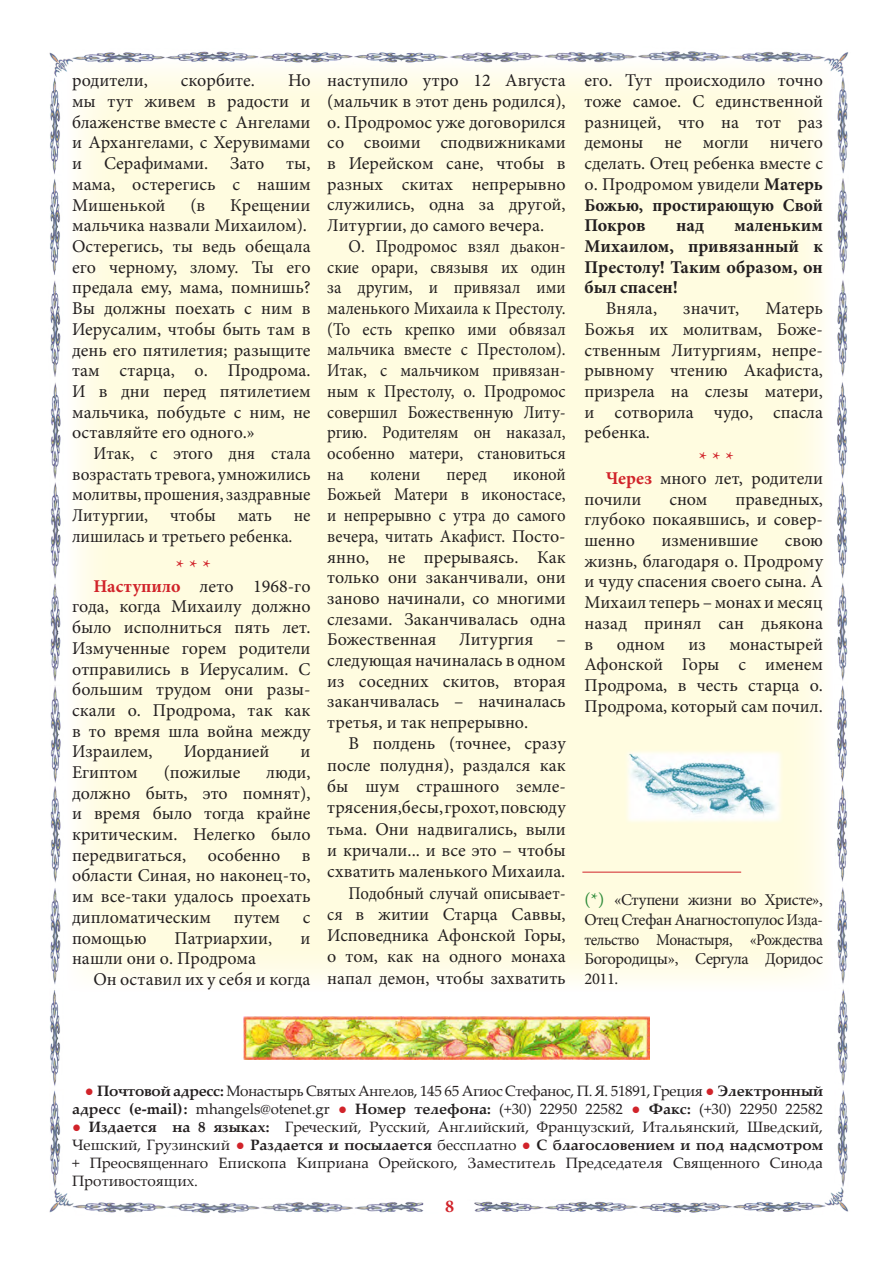
<style>
.page{position:relative;width:893px;height:1263px;background:#fff}
.page>*{position:absolute;margin:0;border:0;box-sizing:border-box;transform-origin:0 0}
.t1{font:21px "Minion Pro";color:#d1232a}
.t2{font:18px/20.7px "Minion Pro";color:#231f20;text-align:justify}
.t3{font:18px/20.7px "Minion Pro";color:#231f20;text-align:justify;scale:.93 1}
.t4{font:18px/20.7px "Minion Pro";color:#231f20;text-align:justify;scale:.96 1}
.t5{font:700 18px/20.7px "Minion Pro";color:#231f20;text-align:justify}
.t6{font:700 18px "Minion Pro";color:#d1232a}
.t7{font:16.5px/19.8px "Minion Pro";letter-spacing:-.025em;color:#231f20;text-align:justify}
.t8{font:15px/18px "Palatino Linotype";color:#231f20;text-align:justify}
.t9{font:15px/18px "Palatino Linotype";letter-spacing:-.02em;color:#231f20;text-align:right}
.s1{font-weight:700;color:#d1232a}
.s2{font-weight:700}
.s3{font-size:18px;color:#2c8a38}
.s4{color:#d1232a}
</style>
<div class="page">
<img style="left:49px;top:51px;width:800px;height:1163px">
<img style="left:243px;top:1016px;width:407px;height:43px">
<hr style="left:582px;top:872px;width:159px;height:1px;background:#d1232a">
<img style="left:624px;top:749px;width:159px;height:75px">
<p class="t2" style="left:72px;top:70px;width:77px">родители,</p>
<p class="t2" style="left:181px;top:70px;width:76px">скорбите.</p>
<p class="t2" style="left:72px;top:70px;width:240px;text-indent:216px">Но мы тут живем в радости и блаженстве вместе с Ангелами и Архангелами, с Херувимами и Серафимами. Зато ты, мама, остерегись с нашим Мишенькой</p>
<p class="t2" style="left:190px;top:195px;width:16px">(в</p>
<p class="t2" style="left:72px;top:195px;width:240px;text-align:left;text-indent:158px">Крещении мальчика назвали Михаилом).<br>Остерегись, ты ведь обещала его черному, злому. Ты его предала ему, мама, помнишь?<br>Вы должны поехать с ним в<br>Иерусалим, чтобы быть там в день его пятилетия; разыщите там старца, о. Продрома.<br>И в дни перед пятилетием мальчика, побудьте с ним, не оставляйте его одного.»</p>
<p class="t4" style="left:72px;top:443px;width:250px;text-indent:21px">Итак, с этого дня стала возрастать тревога, умножились молитвы, прошения, заздравные Литургии, чтобы мать не лишилась и третьего ребенка.</p>
<p class="t1" style="left:176px;top:553px;width:36px">* * *</p>
<p class="t2" style="left:72px;top:576px;width:240px;text-indent:21px"><span class="s1">Наступило</span> лето 1968-го года, когда Михаилу должно было исполниться пять лет.<br>Измученные горем родители отправились в Иерусалим. С большим трудом они разы&shy;скали о. Продрома, так как в то время шла война между Израилем,</p>
<p class="t2" style="left:184px;top:741px;width:87px">Иорданией</p>
<p class="t2" style="left:301px;top:741px;width:11px">и</p>
<p class="t2" style="left:72px;top:762px;width:67px">Египтом</p>
<p class="t2" style="left:164px;top:762px;width:78px">(пожилые</p>
<p class="t2" style="left:72px;top:762px;width:240px;text-indent:194px">люди, должно быть, это помнят), и время было тогда крайне критическим. Нелегко было передвигаться, особенно в области Синая, но наконец-то, им все-таки удалось проехать дипломатическим</p>
<p class="t2" style="left:234px;top:907px;width:48px">путем</p>
<p class="t2" style="left:303px;top:907px;width:9px">с</p>
<p class="t2" style="left:72px;top:927px;width:76px">помощью</p>
<p class="t2" style="left:175px;top:927px;width:99px">Патриархии,</p>
<p class="t2" style="left:301px;top:927px;width:11px">и</p>
<p class="t2" style="left:93px;top:948px;width:219px;text-indent:-21px">нашли они о. Продрома<br>Он оставил их у себя и когда</p>
<p class="t2" style="left:327px;top:70px;width:240px">наступило утро 12 Августа (мальчик в этот день родился), о. Продромос уже договорился со своими сподвижниками в Иерейском сане, чтобы в разных скитах непрерывно служились, одна за другой, Литургии, до самого вечера.</p>
<p class="t3" style="left:327px;top:236px;width:258px;text-indent:21px">О. Продромос взял дьакон&shy;ские орари, связывя их один за другим, и привязал ими маленького Михаила к Престолу. (То есть крепко ими обвязал мальчика вместе с Престолом).<br>Итак, с мальчиком привязан&shy;ным к Престолу, о. Продромос совершил Божественную Литу&shy;ргию. Родителям он наказал, особенно матери, становиться на</p>
<p class="t3" style="left:327px;top:464px;width:258px;text-indent:186px">иконой Божьей Матери в иконостасе, и непрерывно с утра до самого вечера, читать Акафист. Посто&shy;янно, не прерываясь. Как только они заканчивали, они заново начинали, со многими слезами. Заканчивалась одна Божественная</p>
<p class="t3" style="left:370px;top:464px;width:56px">колени</p>
<p class="t3" style="left:447px;top:464px;width:45px">перед</p>
<p class="t2" style="left:459px;top:629px;width:76px">Литургия</p>
<p class="t2" style="left:327px;top:629px;width:240px;text-indent:229px">– следующая начиналась в одном из соседних скитов, вторая заканчивалась – начиналась третья, и так непрерывно.</p>
<p class="t2" style="left:327px;top:733px;width:240px;line-height:21.3px;text-align:right">В полдень (точнее, сразу после полудня), раздался как бы шум страшного земле&shy;трясения,бесы, грохот, повсюду тьма. Они надвигались, выли и кричали... и все это – чтобы схватить маленького Михаила.<br>Подобный случай описывает-<br>ся в житии Старца Саввы,<br>Исповедника Афонской Горы, о том, как на одного монаха напал демон, чтобы захватить</p>
<p class="t2" style="left:584px;top:70px;width:240px">его. Тут происходило точно тоже самое. С единственной разницей, что на тот раз демоны не могли ничего сделать. Отец ребенка вместе с о. Продромом увидели <span class="s2">Матерь Божью, простирающую Свой Покров</span></p>
<p class="t5" style="left:584px;top:215px;width:240px;text-indent:150px">маленьким Михаилом, привязанный к Престолу! Таким образом, он был спасен!</p>
<p class="t2" style="left:606px;top:298px;width:53px">Вняла,</p>
<p class="t2" style="left:683px;top:298px;width:58px">значит,</p>
<p class="t5" style="left:676px;top:215px;width:30px">над</p>
<p class="t2" style="left:584px;top:298px;width:240px;text-indent:181px">Матерь Божья их молитвам, Боже&shy;ственным Литургиям, непре&shy;рывному чтению Акафиста, призрела на слезы матери, и сотворила чудо, спасла ребенка.</p>
<p class="t1" style="left:699px;top:445px;width:36px">* * *</p>
<p class="t2" style="left:584px;top:468px;width:240px;text-indent:21px"><span class="s1">Через</span> много лет, родители почили</p>
<p class="t2" style="left:584px;top:489px;width:240px;text-indent:151px">праведных, глубоко покаявшись, и совер&shy;шенно</p>
<p class="t2" style="left:669px;top:489px;width:40px">сном</p>
<p class="t2" style="left:584px;top:530px;width:240px;text-indent:200px">свою жизнь, благодаря о. Продрому и чуду спасения своего сына. А Михаил теперь – монах и месяц назад принял сан дьякона в</p>
<p class="t2" style="left:662px;top:530px;width:98px">изменившие</p>
<p class="t2" style="left:584px;top:634px;width:240px;text-indent:145px">монастырей Афонской Горы с именем Продрома, в честь старца о.<br>Продрома, который сам почил.</p>
<p class="t2" style="left:617px;top:634px;width:50px">одном</p>
<p class="t2" style="left:688px;top:634px;width:19px">из</p>
<p class="t7" style="left:584px;top:890px;width:240px"><span class="s3">(*)</span> «Ступени жизни во Христе», Отец Стефан Анагностопулос Изда&shy;тельство Монастыря, «Рождества Богородицы», Сергула Доридос 2011.</p>
<p class="t9" style="left:72px;top:1082px;width:752px"><span class="s4">●</span> <span class="s2">Почтовой адресс:</span> Монастырь Святых Ангелов, 145 65 Агиос Стефанос, П. Я. 51891, Греция <span class="s4">●</span> <span class="s2">Электронный адресс (e-mail):</span> mhangels@otenet.gr <span class="s4">●</span> <span class="s2">Номер телефона:</span> (+30) 22950 22582 <span class="s4">●</span> <span class="s2">Факс:</span> (+30) 22950 22582</p>
<p class="t8" style="left:72px;top:1118px;width:752px"><span class="s4">●</span> <span class="s2">Издается на 8 языках:</span> Греческий, Русский, Английский, Французский, Итальянский, Шведский, Чешский, Грузинский <span class="s4">●</span> <span class="s2">Раздается и посылается</span> бессплатно <span class="s4">●</span> <span class="s2">С благословением и под надсмотром </span>+ Преосвященнаго Епископа Киприана Орейского, Заместитель Председателя Священного Синода Противостоящих.</p>
<p class="t6" style="left:445px;top:1194px;width:10px">8</p>
</div>
